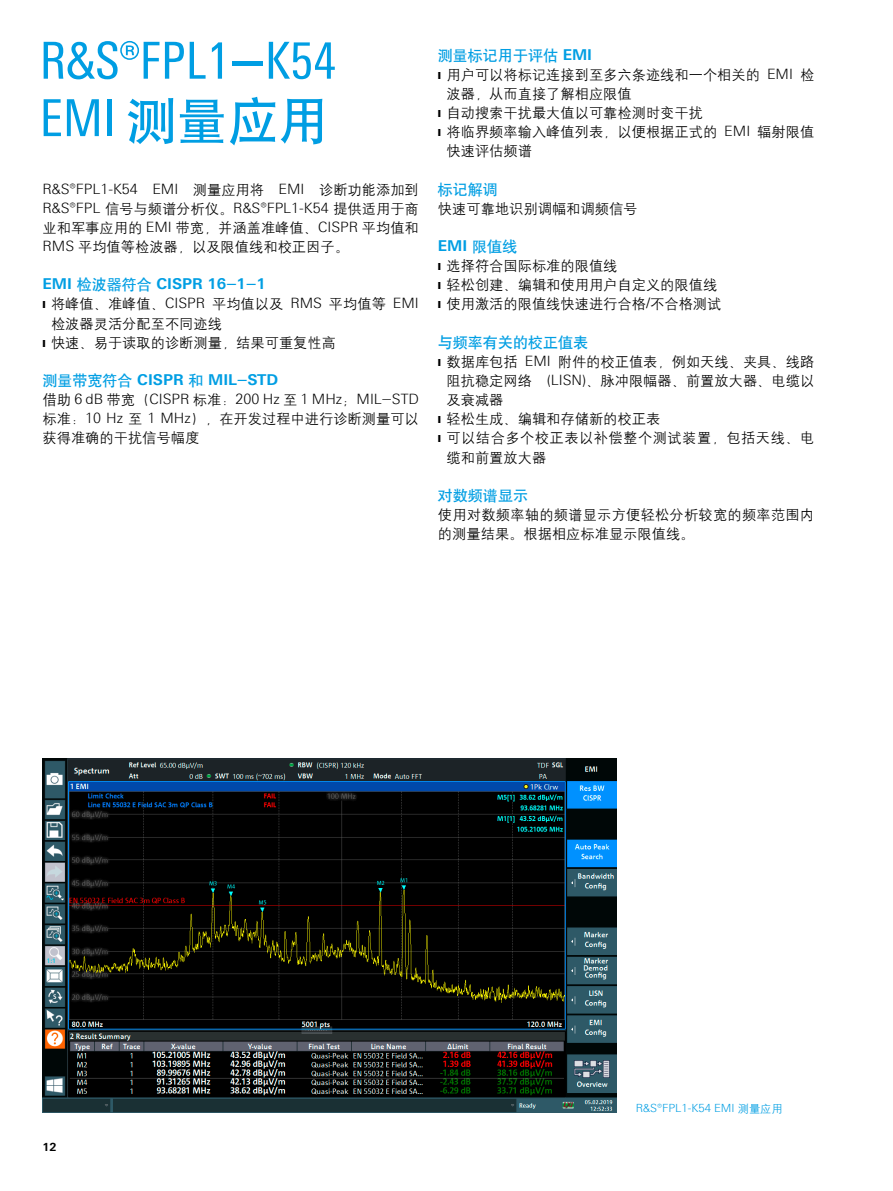
<style>
.page{position:relative;width:893px;height:1191px;background:#fff}
.page>*{position:absolute;margin:0;border:0;box-sizing:border-box;transform-origin:0 0}
.Seiten_Headline_34Pt{font:51px/57.4px "Linotype Univers 420 Cn";color:#009ee3}
.Absatzfett_cyan{font:700 15px "Linotype Univers 630";color:#009ee3}
.Absatzfett_cyan-2{font:15px "H Yb 1 gj";color:#009ee3}
.Haupttext_ohne_Absta{font:14.25px/19.2px "H Yg 2 gj";color:#000}
.Haupttext_ohne_Absta-2{font:14.25px/19.2px "H Yg 2 gj";letter-spacing:.035em;color:#000}
.Bildunterschrift{font:300 11.25px "Linotype Univers 330";color:#009ee3}
.t1{font:700 11.25px "Linotype Univers 630";color:#000}
.s1{font-family:"H Yb 1 gj"}
.s2{font-family:"Linotype Univers 330";font-weight:300}
.s3{font-family:"H Yb 1 gj";font-weight:400}
.s4{font-family:"Linotype Univers 630";font-weight:700}
.s5{font-family:"H Yg 2 gj";font-weight:400}
</style>
<div class="page">
<img style="left:43px;top:758px;width:574px;height:354px">
<p class="Seiten_Headline_34Pt" style="left:40px;top:32px;width:298px">R&amp;S®FPL1<span class="s1">-</span>K54<br>EMI <span class="s1">测量应用</span></p>
<p class="Haupttext_ohne_Absta" style="left:43px;top:180px;width:378px;text-align:justify"><span class="s2">R&amp;S®FPL1-K54 EMI</span> 测量应用将 <span class="s2">EMI</span> 诊断功能添加到<span class="s2">R&amp;S®FPL</span> 信号与频谱分析仪。<span class="s2">R&amp;S®FPL1-K54</span> 提供适用于商业和军事应用的 <span class="s2">EMI</span> 带宽，并涵盖准峰值、<span class="s2">CISPR</span> 平均值和<span class="s2">RMS</span> 平均值等检波器，以及限值线和校正因子。</p>
<p class="Absatzfett_cyan" style="left:43px;top:275px;width:225px">EMI <span class="s3">检波器符合</span> CISPR 16<span class="s3">-</span>1<span class="s3">-</span>1</p>
<p class="Haupttext_ohne_Absta" style="left:51px;top:294px;width:369px;text-indent:-9px"><span class="s2">❙</span> 将峰值、准峰值、<span class="s2">CISPR</span> 平均值以及 <span class="s2">RMS</span> 平均值等 <span class="s2">EMI</span>检波器灵活分配至不同迹线</p>
<p class="Haupttext_ohne_Absta" style="left:43px;top:333px;width:295px"><span class="s2">❙</span> 快速、易于读取的诊断测量，结果可重复性高</p>
<p class="Absatzfett_cyan" style="left:43px;top:370px;width:237px"><span class="s3">测量带宽符合</span> CISPR <span class="s3">和</span> MIL<span class="s3">-</span>STD</p>
<p class="Haupttext_ohne_Absta" style="left:43px;top:390px;width:378px;text-align:justify">借助 <span class="s2">6 dB</span> 带宽（<span class="s2">CISPR</span> 标准：<span class="s2">200 Hz</span> 至 <span class="s2">1 MHz</span>；<span class="s2">MIL</span>‑<span class="s2">STD</span>标准：<span class="s2">10 Hz</span> 至 <span class="s2">1 MHz</span>），在开发过程中进行诊断测量可以获得准确的干扰信号幅度</p>
<p class="Absatzfett_cyan-2" style="left:438px;top:48px;width:156px">测量标记用于评估 <span class="s4">EMI</span></p>
<p class="Haupttext_ohne_Absta" style="left:446px;top:65px;width:369px;text-indent:-9px"><span class="s2">❙</span> 用户可以将标记连接到至多六条迹线和一个相关的 <span class="s2">EMI</span> 检波器，从而直接了解相应限值</p>
<p class="Haupttext_ohne_Absta" style="left:438px;top:103px;width:267px"><span class="s2">❙</span> 自动搜索干扰最大值以可靠检测时变干扰</p>
<p class="Haupttext_ohne_Absta" style="left:446px;top:122px;width:369px;text-indent:-9px"><span class="s2">❙</span> 将临界频率输入峰值列表，以便根据正式的 <span class="s2">EMI</span> 辐射限值快速评估频谱</p>
<p class="Absatzfett_cyan-2" style="left:438px;top:181px;width:61px">标记解调</p>
<p class="Haupttext_ohne_Absta" style="left:438px;top:199px;width:201px">快速可靠地识别调幅和调频信号</p>
<p class="Absatzfett_cyan" style="left:438px;top:237px;width:81px">EMI <span class="s3">限值线</span></p>
<p class="Haupttext_ohne_Absta" style="left:438px;top:256px;width:181px"><span class="s2">❙</span> 选择符合国际标准的限值线</p>
<p class="Haupttext_ohne_Absta" style="left:438px;top:275px;width:281px"><span class="s2">❙</span> 轻松创建、编辑和使用用户自定义的限值线</p>
<p class="Haupttext_ohne_Absta" style="left:438px;top:294px;width:285px"><span class="s2">❙</span> 使用激活的限值线快速进行合格<span class="s2">/</span>不合格测试</p>
<p class="Absatzfett_cyan-2" style="left:438px;top:335px;width:151px">与频率有关的校正值表</p>
<p class="Haupttext_ohne_Absta" style="left:446px;top:352px;width:369px;text-align:justify;text-indent:-9px"><span class="s2">❙</span> 数据库包括 <span class="s2">EMI</span> 附件的校正值表，例如天线、夹具、线路阻抗稳定网络 <span class="s2">(LISN)</span>、脉冲限幅器、前置放大器、电缆以及衰减器</p>
<p class="Haupttext_ohne_Absta" style="left:438px;top:409px;width:224px"><span class="s2">❙</span> 轻松生成、编辑和存储新的校正表</p>
<p class="Haupttext_ohne_Absta-2" style="left:446px;top:428px;width:369px;text-indent:-9px"><span class="s2">❙</span> 可以结合多个校正表以补偿整个测试装置，包括天线、电缆和前置放大器</p>
<p class="Absatzfett_cyan-2" style="left:438px;top:488px;width:91px">对数频谱显示</p>
<p class="Haupttext_ohne_Absta" style="left:438px;top:505px;width:378px">使用对数频率轴的频谱显示方便轻松分析较宽的频率范围内的测量结果。根据相应标准显示限值线。</p>
<p class="t1" style="left:43px;top:1139px;width:16px">12</p>
<p class="Bildunterschrift" style="left:636px;top:1101px;width:149px">R&amp;S®FPL1-K54 EMI <span class="s5">测量应用</span></p>
</div>
